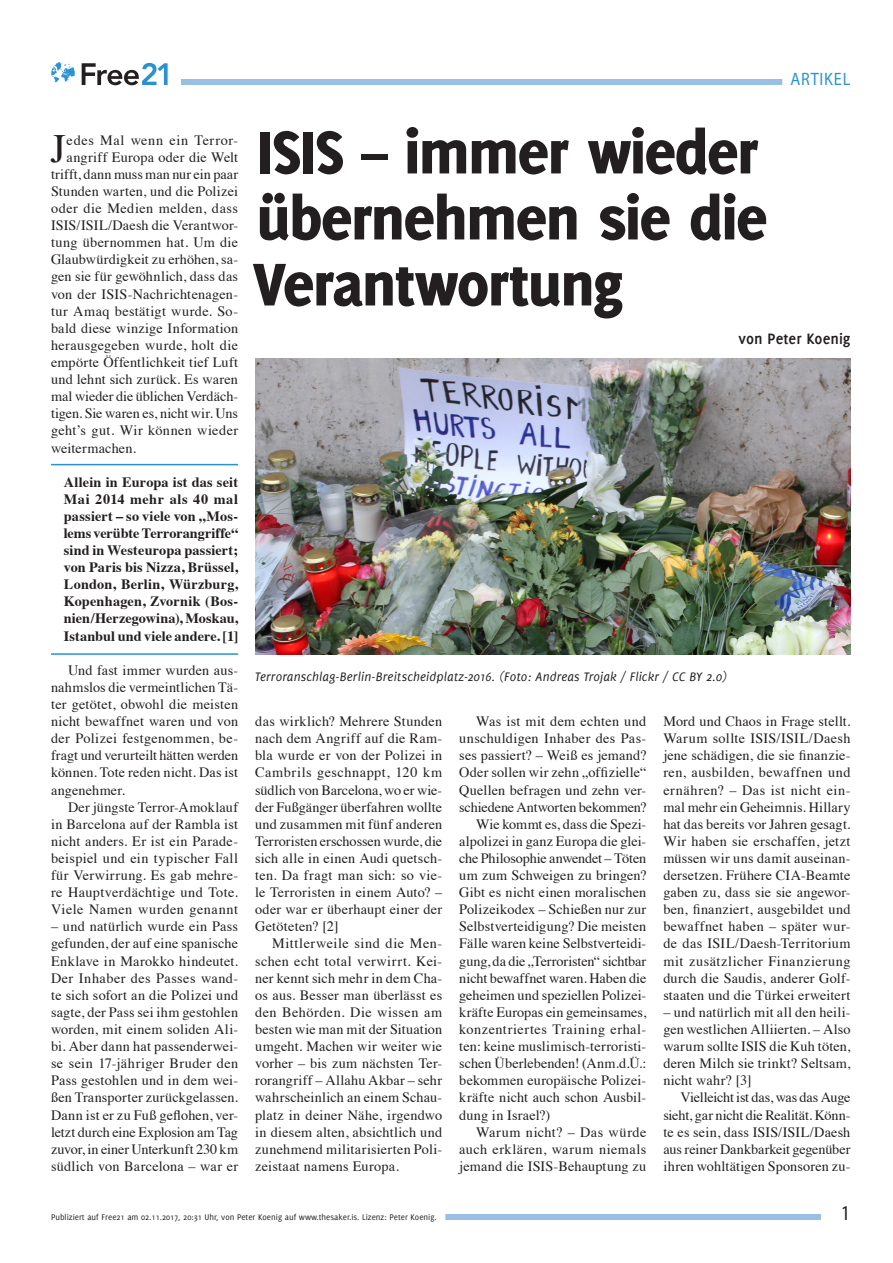
<style>
.page{position:relative;width:893px;height:1263px;background:#fff}
.page>*{position:absolute;margin:0;border:0;box-sizing:border-box;transform-origin:0 0}
.t1{font:800 66px/66px "Delicious";letter-spacing:-.02em;color:#231f20}
.t2{font:40.05px "Times";color:#231f20}
.t3{font:21px "Myriad Pro";color:#231f20;scale:.9 1}
.Seitenrubrik{font:18px "Myriad Pro";letter-spacing:.05em;color:#2a92d0;scale:.9 1}
.Subheadline__Autor{font:700 16.5px "Delicious";color:#231f20}
.t4{font:14.25px/17.1px "Times";letter-spacing:.015em;color:#231f20;text-align:justify}
.Texthervorhebung{font:700 14.25px/17.1px "Times";letter-spacing:.005em;color:#231f20;text-align:justify}
.t5{font:14.25px "Times";letter-spacing:-.005em;color:#231f20}
.t6{font:14.25px "Times";letter-spacing:.035em;color:#231f20}
.t7{font:14.25px "Times";letter-spacing:.045em;color:#231f20}
.Bildunterschrift{font:italic 13.5px "Delicious";letter-spacing:.01em;color:#231f20}
.Statuszeile_Deliciou{font:9px "Delicious";color:#231f20}
</style>
<div class="page">
<div style="left:181px;top:79px;width:669px;height:6px;background:#9abfe5"></div>
<div style="left:55px;top:1214px;width:766px;height:6px;background:#9abfe5"></div>
<div style="left:43px;top:1212px;width:402px;height:12px;background:#fff"></div>
<div style="left:782px;top:74px;width:77px;height:15px;background:#fff"></div>
<svg style="left:82px;top:63px;width:86px;height:22px"></svg>
<svg style="left:51px;top:62px;width:24px;height:20px"></svg>
<hr style="left:51px;top:464px;width:187px;height:1px;background:#2a92d0">
<hr style="left:51px;top:653px;width:187px;height:2px;background:#2a92d0">
<img style="left:255px;top:358px;width:595px;height:296px">
<p class="Seitenrubrik" style="left:790px;top:68px;width:68px">ARTIKEL</p>
<p class="t2" style="left:51px;top:111px;width:17px">J</p>
<p class="t7" style="left:67px;top:127px;width:173px">edes Mal wenn ein Terror-</p>
<p class="t4" style="left:67px;top:147px;width:173px">angriff Europa oder die Welt</p>
<p class="t4" style="left:51px;top:164px;width:189px">trifft, dann muss man nur ein paar</p>
<p class="t4" style="left:51px;top:181px;width:189px">Stunden warten, und die Polizei</p>
<p class="t6" style="left:51px;top:195px;width:189px">oder die Medien melden, dass</p>
<p class="t4" style="left:51px;top:216px;width:189px">ISIS/ISIL/Daesh die Verantwor-</p>
<p class="t4" style="left:51px;top:233px;width:189px">tung übernommen hat. Um die</p>
<p class="t4" style="left:51px;top:250px;width:189px">Glaubwürdigkeit zu erhöhen, sa-</p>
<p class="t4" style="left:51px;top:267px;width:189px">gen sie für gewöhnlich, dass das</p>
<p class="t4" style="left:51px;top:284px;width:189px">von der ISIS-Nachrichtenagen-</p>
<p class="t4" style="left:51px;top:301px;width:189px">tur Amaq bestätigt wurde. So-</p>
<p class="t4" style="left:51px;top:318px;width:189px">bald diese winzige Information</p>
<p class="t4" style="left:51px;top:335px;width:189px">herausgegeben wurde, holt die</p>
<p class="t4" style="left:51px;top:352px;width:189px">empörte Öffentlichkeit tief Luft</p>
<p class="t4" style="left:51px;top:370px;width:189px">und lehnt sich zurück. Es waren</p>
<p class="t5" style="left:51px;top:383px;width:189px">mal wieder die üblichen Verdäch-</p>
<p class="t5" style="left:51px;top:400px;width:189px">tigen. Sie waren es, nicht wir. Uns</p>
<p class="t4" style="left:51px;top:421px;width:189px">geht’s gut. Wir können wieder</p>
<p class="t4" style="left:51px;top:438px;width:86px">weitermachen.</p>
<p class="Texthervorhebung" style="left:64px;top:472px;width:176px">Allein in Europa ist das seit Mai 2014 mehr als 40 mal passiert – so viele von „Mos&shy;lems verübte Terrorangriffe“ sind in Westeuropa passiert; von Paris bis Nizza, Brüssel, London, Berlin, Würzburg, Kopenhagen, Zvornik (Bos&shy;nien/Herzegowina), Moskau, Istanbul und viele andere. [1]</p>
<p class="t4" style="left:51px;top:660px;width:189px;text-indent:17px">Und fast immer wurden aus&shy;nahmslos die vermeintlichen Tä&shy;ter getötet, obwohl die meisten nicht bewaffnet waren und von der Polizei festgenommen, be&shy;fragt und verurteilt hätten werden können. Tote reden nicht. Das ist angenehmer.</p>
<p class="t4" style="left:51px;top:797px;width:189px;text-indent:17px">Der jüngste Terror-Amoklauf in Barcelona auf der Rambla ist nicht anders. Er ist ein Parade&shy;beispiel und ein typischer Fall für Verwirrung. Es gab mehre&shy;re Hauptverdächtige und Tote.<br>Viele Namen wurden genannt</p>
<p class="t4" style="left:51px;top:917px;width:189px">– und natürlich wurde ein Pass gefunden, der auf eine spanische Enklave in Marokko hindeutet.<br>Der Inhaber des Passes wand&shy;te sich sofort an die Polizei und sagte, der Pass sei ihm gestohlen worden, mit einem soliden Ali&shy;bi. Aber dann hat passenderwei&shy;se sein 17-jähriger Bruder den Pass gestohlen und in dem wei&shy;ßen Transporter zurückgelassen.<br>Dann ist er zu Fuß geflohen, ver&shy;letzt durch eine Explosion am Tag zuvor, in einer Unterkunft 230 km südlich von Barcelona – war er</p>
<p class="t1" style="left:252px;top:118px;width:516px">ISIS – immer wieder übernehmen sie die<br>Verantwortung</p>
<p class="Subheadline__Autor" style="left:739px;top:330px;width:113px">von Peter Koenig</p>
<p class="Bildunterschrift" style="left:255px;top:669px;width:473px">Terroranschlag-Berlin-Breitscheidplatz-2016. (Foto: Andreas Trojak / Flickr / CC BY 2.0)</p>
<p class="t4" style="left:255px;top:712px;width:189px">das wirklich? Mehrere Stunden nach dem Angriff auf die Ram&shy;bla wurde er von der Polizei in Cambrils geschnappt, 120 km südlich von Barcelona, wo er wie&shy;der Fußgänger überfahren wollte und zusammen mit fünf anderen Terroristen erschossen wurde, die sich alle in einen Audi quetsch&shy;ten. Da fragt man sich: so vie&shy;le Terroristen in einem Auto? – oder war er überhaupt einer der Getöteten? [2]</p>
<p class="t4" style="left:255px;top:934px;width:189px;text-indent:17px">Mittlerweile sind die Men&shy;schen echt total verwirrt. Kei&shy;ner kennt sich mehr in dem Cha&shy;os aus. Besser man überlässt es den Behörden. Die wissen am besten wie man mit der Situation umgeht. Machen wir weiter wie vorher – bis zum nächsten Ter&shy;rorangriff – Allahu Akbar – sehr wahrscheinlich an einem Schau&shy;platz in deiner Nähe, irgendwo in diesem alten, absichtlich und zunehmend militarisierten Poli&shy;zeistaat namens Europa.</p>
<p class="t4" style="left:459px;top:712px;width:189px;text-indent:17px">Was ist mit dem echten und unschuldigen Inhaber des Pas&shy;ses passiert? – Weiß es jemand?<br>Oder sollen wir zehn „offizielle“ Quellen befragen und zehn ver&shy;schiedene Antworten bekommen?</p>
<p class="t4" style="left:459px;top:814px;width:189px;text-indent:17px">Wie kommt es, dass die Spezi&shy;alpolizei in ganz Europa die glei&shy;che Philosophie anwendet – Töten um zum Schweigen zu bringen?<br>Gibt es nicht einen moralischen Polizeikodex – Schießen nur zur Selbstverteidigung? Die meisten Fälle waren keine Selbstverteidi&shy;gung, da die „Terroristen“ sichtbar nicht bewaffnet waren. Haben die geheimen und speziellen Polizei&shy;kräfte Europas ein gemeinsames, konzentriertes Training erhal&shy;ten: keine muslimisch-terroristi&shy;schen Überlebenden! (Anm.d.Ü.: bekommen europäische Polizei&shy;kräfte nicht auch schon Ausbil&shy;dung in Israel?)</p>
<p class="t4" style="left:459px;top:1122px;width:189px;text-indent:17px">Warum nicht? – Das würde auch erklären, warum niemals jemand die ISIS-Behauptung zu</p>
<p class="t4" style="left:663px;top:712px;width:189px">Mord und Chaos in Frage stellt.<br>Warum sollte ISIS/ISIL/Daesh jene schädigen, die sie finanzie&shy;ren, ausbilden, bewaffnen und ernähren? – Das ist nicht ein&shy;mal mehr ein Geheimnis. Hillary hat das bereits vor Jahren gesagt.<br>Wir haben sie erschaffen, jetzt müssen wir uns damit auseinan&shy;dersetzen. Frühere CIA-Beamte gaben zu, dass sie sie angewor&shy;ben, finanziert, ausgebildet und bewaffnet haben – später wur&shy;de das ISIL/Daesh-Territorium mit zusätzlicher Finanzierung durch die Saudis, anderer Golf&shy;staaten und die Türkei erweitert</p>
<p class="t4" style="left:663px;top:1002px;width:189px">– und natürlich mit all den heili&shy;gen westlichen Alliierten. – Also warum sollte ISIS die Kuh töten, deren Milch sie trinkt? Seltsam, nicht wahr? [3]</p>
<p class="t4" style="left:663px;top:1088px;width:189px;text-indent:17px">Vielleicht ist das, was das Auge sieht, gar nicht die Realität. Könn&shy;te es sein, dass ISIS/ISIL/Daesh aus reiner Dankbarkeit gegenüber ihren wohltätigen Sponsoren zu-</p>
<p class="Statuszeile_Deliciou" style="left:51px;top:1212px;width:387px">Publiziert auf Free21 am 02.11.2017, 20:31 Uhr, von Peter Koenig auf www.thesaker.is. Lizenz: Peter Koenig.</p>
<p class="t3" style="left:841px;top:1200px;width:12px">1</p>
</div>
